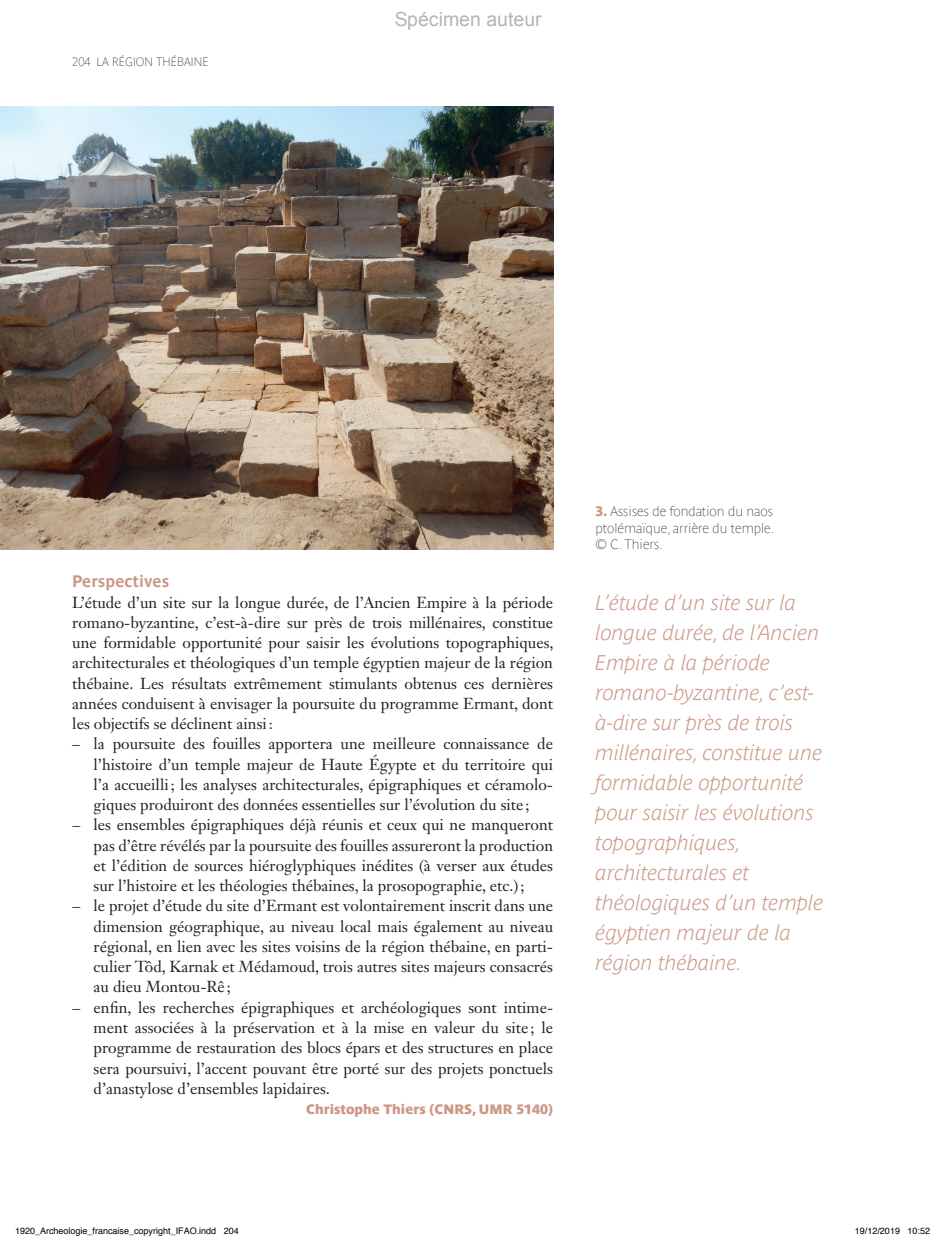
<style>
.page{position:relative;width:936px;height:1239px;background:#fff}
.page>*{position:absolute;margin:0;border:0;box-sizing:border-box;transform-origin:0 0}
.t1{font:italic 700 21px/30px "Parisine Plus Clair";color:#cd9887}
.t2{font:19.5px "Arial";color:rgb(0 0 0/.3)}
.t3{font:700 16.5px "Parisine";color:#cd9887}
.t4{font:15.75px/20.2px "Janson Text LT Std";color:#231f20;text-align:justify}
.t5{font:13.5px/16.5px "Parisine Clair";color:#231f20;text-align:justify}
.t6{font:13.5px "Parisine Sombre";color:#cd9887}
.t7{font:12px "Parisine Clair";color:#231f20}
.t8{font:9px "Helvetica";color:#000}
.s1{font-family:"Parisine Sombre";color:#cd9887}
</style>
<div class="page">
<img style="left:0;top:106px;width:553px;height:443px">
<p class="t7" style="left:72px;top:55px;width:138px">204 La région thébaine</p>
<p class="t2" style="left:394px;top:6px;width:149px">Spécimen auteur</p>
<p class="t3" style="left:72px;top:572px;width:98px">Perspectives</p>
<p class="t4" style="left:72px;top:592px;width:483px">L’étude d’un site sur la longue durée, de l’Ancien Empire à la période romano-byzantine, c’est-à-dire sur près de trois millénaires, constitue une formidable opportunité pour saisir les évolutions topographiques, architecturales et théologiques d’un temple égyptien majeur de la région thébaine. Les résultats extrêmement stimulants obtenus ces dernières années conduisent à envisager la poursuite du programme Ermant, dont les objectifs se déclinent ainsi:</p>
<p class="t4" style="left:94px;top:734px;width:461px;text-indent:-21px">– la poursuite des fouilles apportera une meilleure connaissance de l’histoire d’un temple majeur de Haute Égypte et du territoire qui l’a accueilli; les analyses architecturales, épigraphiques et céramolo&shy;giques produiront des données essentielles sur l’évolution du site ;</p>
<p class="t4" style="left:94px;top:815px;width:461px;text-indent:-21px">– les ensembles épigraphiques déjà réunis et ceux qui ne manqueront pas d’être révélés par la poursuite des fouilles assureront la production et l’édition de sources hiéroglyphiques inédites (à verser aux études sur l’histoire et les théologies thébaines, la prosopographie, etc.);</p>
<p class="t4" style="left:94px;top:896px;width:461px;text-indent:-21px">– le projet d’étude du site d’Ermant est volontairement inscrit dans une dimension géographique, au niveau local mais également au niveau régional, en lien avec les sites voisins de la région thébaine, en parti&shy;culier Tôd, Karnak et Médamoud, trois autres sites majeurs consacrés au dieu Montou-Rê ;</p>
<p class="t4" style="left:94px;top:997px;width:461px;text-indent:-21px">– enfin, les recherches épigraphiques et archéologiques sont intime&shy;ment associées à la préservation et à la mise en valeur du site ; le programme de restauration des blocs épars et des structures en place sera poursuivi, l’accent pouvant être porté sur des projets ponctuels d’anastylose d’ensembles lapidaires.</p>
<p class="t6" style="left:306px;top:1101px;width:248px">Christophe Thiers (CNRS, UMR 5140)</p>
<p class="t5" style="left:595px;top:503px;width:180px"><span class="s1">3.</span> Assises de fondation du naos ptolémaïque, arrière du temple. © C.Thiers.</p>
<p class="t1" style="left:595px;top:587px;width:229px">L’étude d’un site sur la longue durée, de l’Ancien<br>Empire à la période romano-byzantine, c’est&shy;à-dire sur près de trois millénaires, constitue une formidable opportunité pour saisir les évolutions topographiques, architecturales et théologiques d’un temple égyptien majeur de la région thébaine.</p>
<p class="t8" style="left:15px;top:1224px;width:225px">1920_Archeologie_francaise_copyright_IFAO.indd 204</p>
<p class="t8" style="left:854px;top:1224px;width:77px">19/12/2019 10:52</p>
</div>
